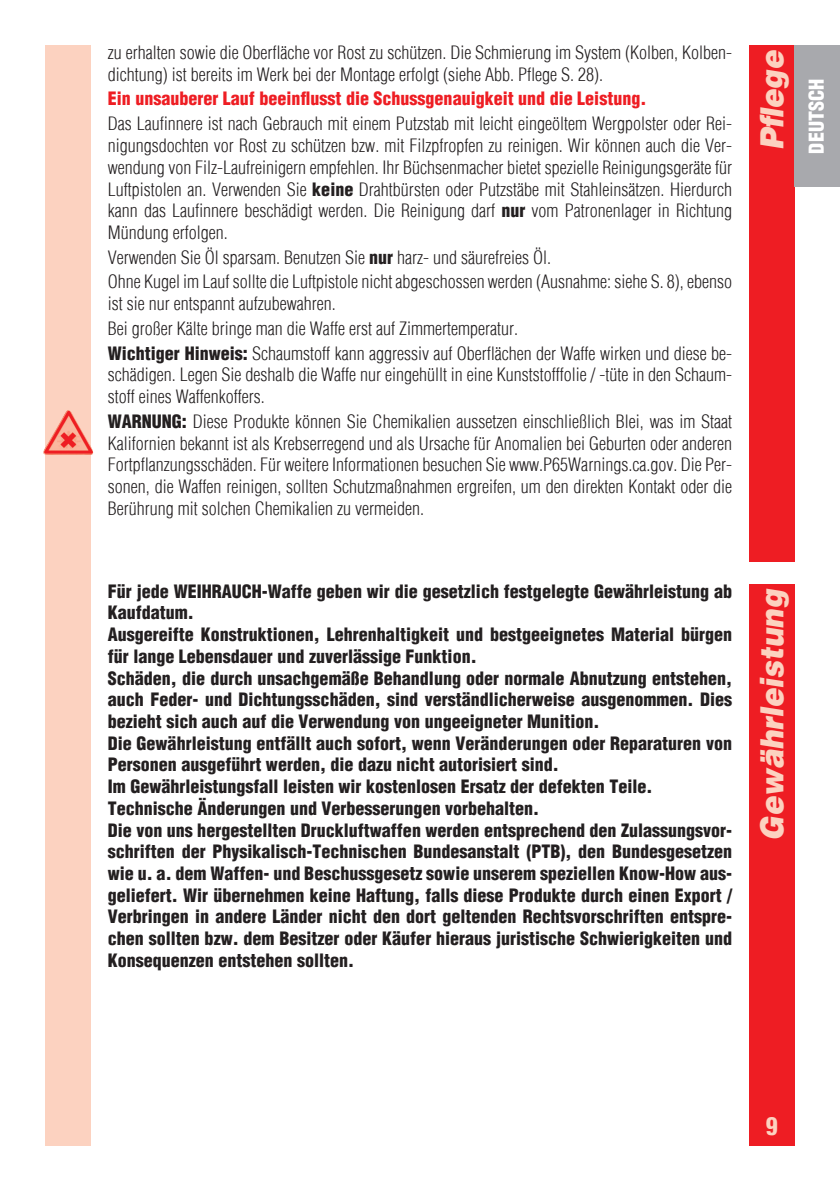
<style>
.page{position:relative;width:840px;height:1191px;background:#fff}
.page>*{position:absolute;margin:0;border:0;box-sizing:border-box;transform-origin:0 0}
.t1{font:italic 900 32px "Helvetica LT";letter-spacing:-.01em;color:#fcd2c0;scale:.91 1}
.t2{font:900 condensed 24px "Helvetica LT";color:#fcd2c0}
.t3{font:900 condensed 20px "Helvetica LT";color:#fff}
.t4{font:300 condensed 18px/21.8px "Helvetica LT";color:#231f20}
.t5{font:900 condensed 18px/21.8px "Helvetica LT";color:#231f20}
.t6{font:900 condensed 18px "Helvetica LT";color:#ee1d23}
.s1{font-weight:900}
</style>
<div class="page">
<div style="left:748px;top:584px;width:46px;height:561px;background:#ee1d23"></div>
<div style="left:748px;top:45px;width:46px;height:516px;background:#ee1d23"></div>
<div style="left:45px;top:45px;width:46px;height:1100px;background:#fcd2c0"></div>
<img style="left:43px;top:410px;width:51px;height:45px">
<div style="left:794px;top:45px;width:45px;height:142px;background:#a8a9ad"></div>
<p class="t4" style="left:108px;top:41px;width:625px">zu erhalten sowie die Oberfläche vor Rost zu schützen. Die Schmierung im System (Kolben, Kolben&shy;dichtung) ist bereits im Werk bei der Montage erfolgt (siehe Abb. Pflege S. 28).</p>
<p class="t6" style="left:108px;top:87px;width:539px">Ein unsauberer Lauf beeinflusst die Schussgenauigkeit und die Leistung.</p>
<p class="t4" style="left:108px;top:113px;width:625px;text-align:justify">Das Laufinnere ist nach Gebrauch mit einem Putzstab mit leicht eingeöltem Wergpolster oder Rei&shy;nigungsdochten vor Rost zu schützen bzw. mit Filzpfropfen zu reinigen. Wir können auch die Ver&shy;wendung von Filz-Laufreinigern empfehlen. Ihr Büchsenmacher bietet spezielle Reinigungsgeräte für Luftpistolen an. Verwenden Sie <span class="s1">keine</span> Drahtbürsten oder Putzstäbe mit Stahleinsätzen. Hierdurch kann das Laufinnere beschädigt werden. Die Reinigung darf <span class="s1">nur</span> vom Patronenlager in Richtung Mündung erfolgen.</p>
<p class="t4" style="left:108px;top:245px;width:625px;line-height:24.6px">Verwenden Sie Öl sparsam. Benutzen Sie <span class="s1">nur</span> harz- und säurefreies Öl.<br>Ohne Kugel im Lauf sollte die Luftpistole nicht abgeschossen werden (Ausnahme: siehe S. 8), ebenso</p>
<p class="t4" style="left:108px;top:291px;width:625px;line-height:24.6px">ist sie nur entspannt aufzubewahren.<br>Bei großer Kälte bringe man die Waffe erst auf Zimmertemperatur.<br><span class="s1">Wichtiger Hinweis:</span> Schaumstoff kann aggressiv auf Oberflächen der Waffe wirken und diese be-</p>
<p class="t4" style="left:108px;top:364px;width:625px">schädigen. Legen Sie deshalb die Waffe nur eingehüllt in eine Kunststofffolie / -tüte in den Schaum&shy;stoff eines Waffenkoffers.</p>
<p class="t4" style="left:108px;top:410px;width:625px;text-align:justify"><span class="s1">WARNUNG:</span> Diese Produkte können Sie Chemikalien aussetzen einschließlich Blei, was im Staat Kalifornien bekannt ist als Krebserregend und als Ursache für Anomalien bei Geburten oder anderen Fortpflanzungsschäden. Für weitere Informationen besuchen Sie www.P65Warnings.ca.gov. Die Per&shy;sonen, die Waffen reinigen, sollten Schutzmaßnahmen ergreifen, um den direkten Kontakt oder die Berührung mit solchen Chemikalien zu vermeiden.</p>
<p class="t5" style="left:108px;top:580px;width:625px">Für jede WEIHRAUCH-Waffe geben wir die gesetzlich festgelegte Gewährleistung ab Kaufdatum.<br>Ausgereifte Konstruktionen, Lehrenhaltigkeit und bestgeeignetes Material bürgen für lange Lebensdauer und zuverlässige Funktion.<br>Schäden, die durch unsachgemäße Behandlung oder normale Abnutzung entstehen, auch Feder- und Dichtungsschäden, sind verständlicherweise ausgenommen. Dies bezieht sich auch auf die Verwendung von ungeeigneter Munition.<br>Die Gewährleistung entfällt auch sofort, wenn Veränderungen oder Reparaturen von Personen ausgeführt werden, die dazu nicht autorisiert sind.<br>Im Gewährleistungsfall leisten wir kostenlosen Ersatz der defekten Teile.<br>Technische Änderungen und Verbesserungen vorbehalten.<br>Die von uns hergestellten Druckluftwaffen werden entsprechend den Zulassungsvor&shy;schriften der Physikalisch-Technischen Bundesanstalt (PTB), den Bundesgesetzen wie u. a. dem Waffen- und Beschussgesetz sowie unserem speziellen Know-How aus&shy;geliefert. Wir übernehmen keine Haftung, falls diese Produkte durch einen Export / Verbringen in andere Länder nicht den dort geltenden Rechtsvorschriften entspre&shy;chen sollten bzw. dem Besitzer oder Käufer hieraus juristische Schwierigkeiten und Konsequenzen entstehen sollten.</p>
<h1 class="t1" style="left:750px;top:150px;width:110px;rotate:-90deg">Pflege</h1>
<p class="t3" style="left:803px;top:153px;width:76px;rotate:-90deg">DEUTSCH</p>
<h1 class="t1" style="left:750px;top:840px;width:278px;rotate:-90deg">Gewährleistung</h1>
<h2 class="t2" style="left:765px;top:1111px;width:13px">9</h2>
</div>
